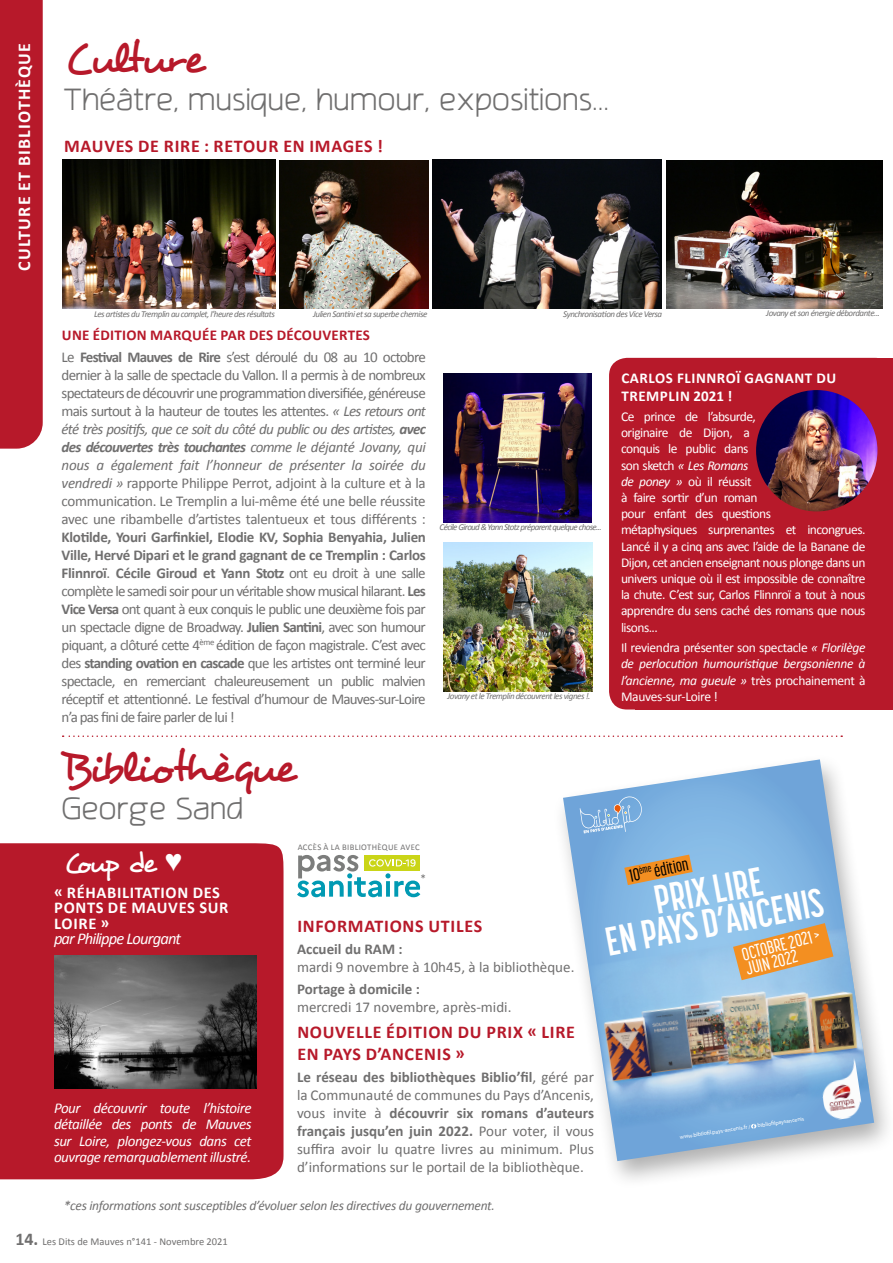
<style>
.page{position:relative;width:893px;height:1263px;background:#fff}
.page>*{position:absolute;margin:0;border:0;box-sizing:border-box;transform-origin:0 0}
.t1{font:44.25px "Desyrel";letter-spacing:-.07em;color:#b7192a}
.t2{font:700 40.05px/31.5px "Korolev Compressed";color:#fff;text-align:center}
.t3{font:28.5px "amatracagrotesque";letter-spacing:.04em;color:#706f6f}
.t4{font:28.5px "Desyrel";letter-spacing:-.1em;color:#fff}
.t5{font:700 18px/21.6px "Calibri";letter-spacing:.04em;color:#b7192a}
.t6{font:700 18px "Calibri";letter-spacing:.065em;color:#fff}
.t7{font:500 18px/14.9px "Korolev Compressed";color:#fff}
.t8{font:500 17.55px "Korolev Compressed";color:#000}
.t9{font:700 16.5px/15px "Calibri";letter-spacing:.04em;color:#fff}
.t10{font:15px/18px "Calibri";color:#706f6f}
.t11{font:italic 15px/16.5px "Calibri";letter-spacing:-.03em;color:#fff;text-align:justify}
.t12{font:700 15px/18px "Calibri";letter-spacing:.04em;color:#fff}
.t13{font:700 15px "Calibri";letter-spacing:.02em;color:#b7192a}
.t14{font:13.5px/16.2px "Calibri";letter-spacing:-.04em;color:#fff}
.t15{font:italic 13.5px/16.2px "Calibri";letter-spacing:-.025em;color:#fff;text-align:justify}
.t16{font:italic 13.5px "Calibri";letter-spacing:-.02em;color:#706f6f}
.t17{font:11.1px "Calibri";color:#706f6f}
.t18{font:10.5px "Calibri";color:#706f6f}
.t19{font:italic 9px "Calibri";letter-spacing:-.05em;color:#706f6f}
.t20{font:italic 9px "Calibri";letter-spacing:-.07em;color:#706f6f}
.t21{font:8.7px "Calibri";letter-spacing:.04em;color:#706f6f}
.t22{font:5.7px "Myriad Pro";color:#fff}
.s1{font-weight:700}
.s2{font-style:italic}
.s3{font-weight:700;font-style:italic}
.s4{color:#b7192a}
.s5{font-style:normal}
.s6{font-family:"Arial";font-weight:900}
.s7{font-weight:400;font-style:italic}
.s8{font-weight:700;font-size:18px}
</style>
<div class="page">
<div style="left:0;top:843px;width:284px;height:336px;background:#b7192a"></div>
<div style="left:0;top:0;width:43px;height:449px;background:#b7192a"></div>
<svg style="left:63px;top:735px;width:779px;height:2px"></svg>
<svg style="left:297px;top:855px;width:123px;height:42px"></svg>
<img style="left:54px;top:955px;width:202px;height:134px">
<div style="left:551px;top:753px;width:342px;height:437px;background:#000;opacity:.31"></div>
<svg style="left:563px;top:759px;width:311px;height:402px"></svg>
<svg style="left:580px;top:796px;width:63px;height:37px"></svg>
<img style="left:587px;top:924px;width:285px;height:206px">
<img style="left:817px;top:1054px;width:46px;height:67px">
<svg style="left:751px;top:1124px;width:5px;height:5px"></svg>
<svg style="left:733px;top:923px;width:100px;height:57px"></svg>
<div style="left:609px;top:358px;width:284px;height:351px;background:#b7192a;border-radius:18px"></div>
<div style="left:635px;top:358px;width:258px;height:351px;background:#b7192a"></div>
<img style="left:756px;top:390px;width:121px;height:121px;border-radius:61px">
<img style="left:443px;top:373px;width:149px;height:149px">
<img style="left:666px;top:160px;width:216px;height:149px">
<img style="left:432px;top:160px;width:230px;height:149px">
<img style="left:443px;top:542px;width:149px;height:149px">
<img style="left:279px;top:160px;width:149px;height:149px">
<img style="left:63px;top:160px;width:212px;height:149px">
<svg style="left:624px;top:854px;width:69px;height:31px"></svg>
<p class="t6" style="left:13px;top:271px;width:229px;rotate:-90deg">CULTURE ET BIBLIOTHÈQUE</p>
<p class="t1" style="left:64px;top:31px;width:141px">Culture</p>
<p class="t3" style="left:64px;top:76px;width:546px">Théâtre, musique, humour, expositions...</p>
<p class="t5" style="left:64px;top:136px;width:320px">MAUVES DE RIRE : RETOUR EN IMAGES !</p>
<p class="t19" style="left:94px;top:307px;width:182px">Les artistes du Tremplin au complet, l’heure des résultats</p>
<p class="t19" style="left:313px;top:307px;width:116px">Julien Santini et sa superbe chemise</p>
<p class="t19" style="left:766px;top:307px;width:115px">Jovany et son énergie débordante...</p>
<p class="t19" style="left:563px;top:308px;width:101px">Synchronisation des Vice Versa</p>
<p class="t13" style="left:62px;top:325px;width:310px">UNE ÉDITION MARQUÉE PAR DES DÉCOUVERTES</p>
<p class="t10" style="left:62px;top:348px;width:366px;text-align:justify">Le <span class="s1">Festival Mauves de Rire</span> s’est déroulé du 08 au 10 octobre dernier à la salle de spectacle du Vallon. Il a permis à de nombreux spectateurs de découvrir une programmation diversifiée, généreuse mais surtout à la hauteur de toutes les attentes. <span class="s2">« Les retours ont été très positifs, que ce soit du côté du public ou des artistes,</span> <span class="s3">avec des découvertes très touchantes</span> <span class="s2">comme le déjanté Jovany, qui nous a également fait l’honneur de présenter la soirée du vendredi »</span> rapporte Philippe Perrot, adjoint à la culture et à la communication. Le Tremplin a lui-même été une belle réussite avec une ribambelle d’artistes talentueux et tous différents :<br><span class="s1">Klotilde, Youri Garfinkiel, Elodie KV, Sophia Benyahia, Julien Ville, Hervé Dipari et le grand gagnant de ce Tremplin : Carlos Flinnroï</span>. <span class="s1">Cécile Giroud et Yann Stotz</span> ont eu droit à une salle complète le samedi soir pour un véritable show musical hilarant. <span class="s1">Les Vice Versa</span> ont quant à eux conquis le public une deuxième fois par un spectacle digne de Broadway. <span class="s1">Julien Santini</span>, avec son humour piquant, a clôturé cette 4<sup>ème</sup> édition de façon magistrale. C’est avec des <span class="s1">standing ovation en cascade</span> que les artistes ont terminé leur spectacle, en remerciant chaleureusement un public malvien réceptif et attentionné. Le festival d’humour de Mauves-sur-Loire n’a pas fini de faire parler de lui !</p>
<p class="t1" style="left:62px;top:740px;width:235px">Bibliothèque</p>
<p class="t3" style="left:62px;top:785px;width:183px">George Sand</p>
<p class="t20" style="left:440px;top:521px;width:164px">Cécile Giroud &amp; Yann Stotz préparent quelque chose...</p>
<p class="t19" style="left:447px;top:690px;width:145px">Jovany et le Tremplin découvrent les vignes !.</p>
<p class="t12" style="left:621px;top:369px;width:216px">CARLOS FLINNROÏ GAGNANT DU<br>TREMPLIN 2021 !<span class="s4">ES</span></p>
<p class="t14" style="left:621px;top:408px;width:246px">Ce prince de l’absurde,<br>originaire de Dijon, a<br>conquis le public dans<br>son sketch <span class="s2">« Les Romans<br>de poney »</span> où il réussit<br>à faire sortir d’un roman<br>pour enfant des questions<br>métaphysiques surprenantes et incongrues.<br>Lancé il y a cinq ans avec l’aide de la Banane de<br>Dijon, cet ancien enseignant nous plonge dans un univers unique où il est impossible de connaître la chute. C’est sur, Carlos Flinnroï a tout à nous apprendre du sens caché des romans que nous lisons...</p>
<p class="t15" style="left:621px;top:639px;width:246px"><span class="s5">Il reviendra présenter son spectacle</span> « Florilège de perlocution humouristique bergsonienne à l’ancienne, ma gueule » <span class="s5">très prochainement à Mauves-sur-Loire !</span></p>
<p class="t21" style="left:298px;top:841px;width:124px">ACCÈS À LA BIBLIOTHÈQUE AVEC</p>
<p class="t4" style="left:64px;top:845px;width:120px">Coup de <span class="s6">♥</span></p>
<p class="t9" style="left:54px;top:885px;width:176px">« RÉHABILITATION DES<br>PONTS DE MAUVES SUR<br>LOIRE »<br><span class="s7">par Philippe Lourgant</span></p>
<p class="t17" style="left:420px;top:871px;width:7px">*</p>
<p class="t5" style="left:297px;top:915px;width:186px">INFORMATIONS UTILES</p>
<p class="t10" style="left:297px;top:940px;width:279px"><span class="s1">Accueil du RAM :<br></span>mardi 9 novembre à 10h45, à la bibliothèque.</p>
<p class="t10" style="left:297px;top:980px;width:216px"><span class="s1">Portage à domicile :<br></span>mercredi 17 novembre, après-midi.</p>
<p class="t5" style="left:297px;top:1021px;width:279px">NOUVELLE ÉDITION DU PRIX « LIRE<br>EN PAYS D’ANCENIS »</p>
<p class="t10" style="left:297px;top:1068px;width:299px;text-align:justify"><span class="s1">Le réseau des bibliothèques Biblio’fil</span>, géré par la Communauté de communes du Pays d’Ancenis, vous invite à <span class="s1">découvrir six romans d’auteurs français jusqu’en juin 2022.</span> Pour voter, il vous suffira avoir lu quatre livres au minimum. Plus d’informations sur le portail de la bibliothèque.</p>
<p class="t16" style="left:64px;top:1196px;width:433px">*ces informations sont susceptibles d’évoluer selon les directives du gouvernement.</p>
<p class="t11" style="left:54px;top:1099px;width:199px">Pour découvrir toute l’histoire détaillée des ponts de Mauves sur Loire, plongez-vous dans cet ouvrage remarquablement illustré.</p>
<p class="t8" style="left:652px;top:861px;width:36px;rotate:-11deg">édition</p>
<p class="t2" style="left:597px;top:894px;width:222px;rotate:-10deg">PRIX LIRE<br>EN PAYS D’ANCENIS</p>
<p class="t7" style="left:740px;top:948px;width:82px;rotate:-15deg">OCTOBRE 2021 &gt;<br>JUIN 2022</p>
<p class="t22" style="left:757px;top:1122px;width:48px;rotate:-9deg">bibliofi lpaysancenis</p>
<p class="t22" style="left:679px;top:1134px;width:73px;rotate:-9deg">www.bibliofi l.pays-ancenis.fr /</p>
<p class="t18" style="left:15px;top:1235px;width:214px"><span class="s8">14.</span> Les Dits de Mauves n°141 - Novembre 2021</p>
</div>
